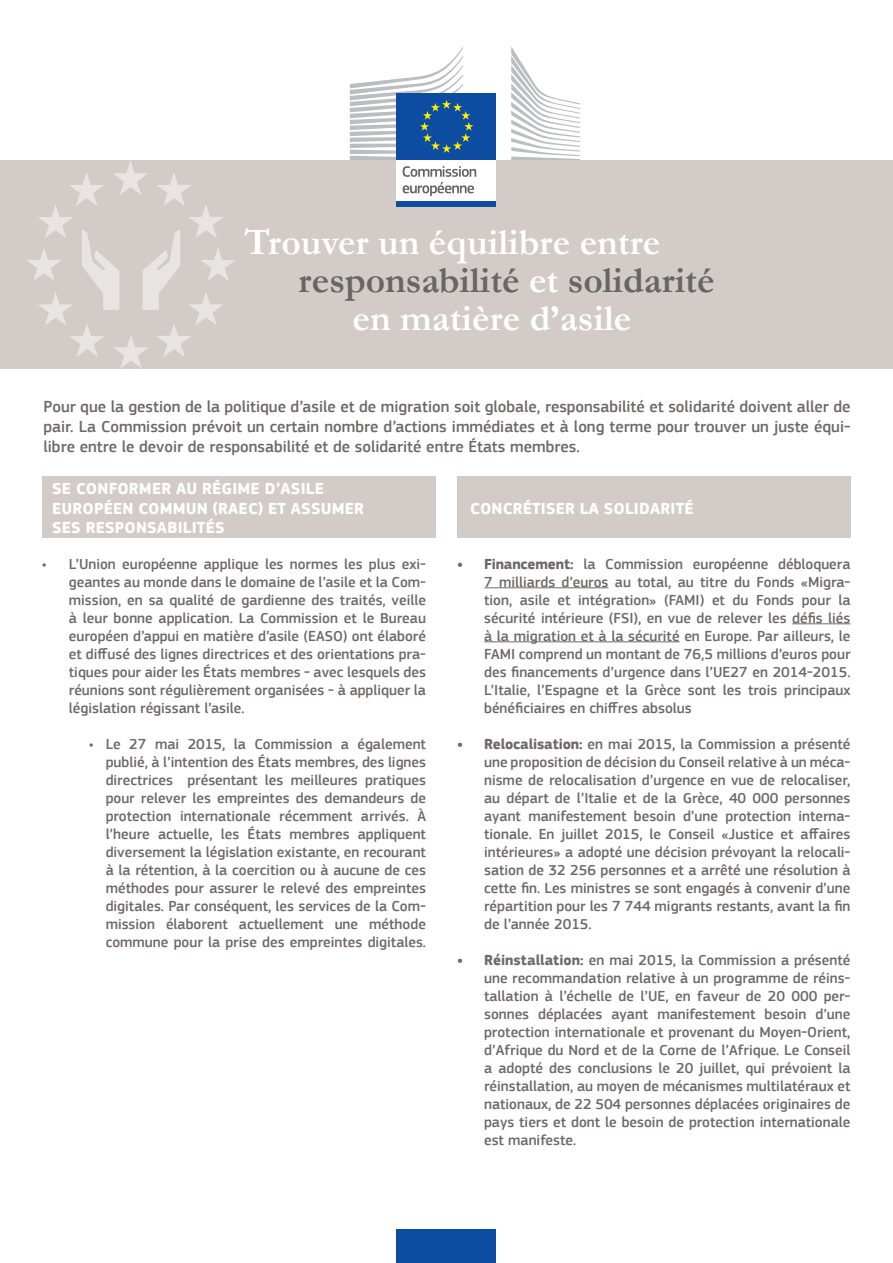
<style>
.page{position:relative;width:893px;height:1263px;background:#fff}
.page>*{position:absolute;margin:0;border:0;box-sizing:border-box;transform-origin:0 0}
.t1{font:700 37.5px "Garamond";color:#fff}
.t2{font:700 37.5px "Garamond";color:#666}
.t3{font:500 16.5px/19.8px "EC Square Sans Pro";color:#706768;text-align:justify}
.t4{font:700 16.5px/19.8px "EC Square Sans Pro";letter-spacing:.01em;color:#fff}
.t5{font:500 15px/18px "EC Square Sans Pro";color:#706768;text-align:justify}
.s1{color:#fff}
.s2{font-weight:700}
</style>
<div class="page">
<div style="left:0;top:160px;width:893px;height:209px;background:#d2cbc8"></div>
<div style="left:42px;top:477px;width:394px;height:61px;background:#d2cbc8"></div>
<div style="left:457px;top:477px;width:393px;height:61px;background:#d2cbc8"></div>
<svg style="left:27px;top:161px;width:208px;height:207px"></svg>
<hr style="left:484px;top:587px;width:124px;height:1px;background:#706768">
<hr style="left:792px;top:623px;width:58px;height:1px;background:#706768">
<hr style="left:484px;top:641px;width:196px;height:1px;background:#706768">
<div style="left:397px;top:158px;width:99px;height:44px;background:#fff"></div>
<svg style="left:403px;top:166px;width:73px;height:30px"></svg>
<div style="left:397px;top:201px;width:99px;height:6px;background:#0d4da1"></div>
<svg style="left:511px;top:47px;width:69px;height:113px"></svg>
<div style="left:397px;top:94px;width:99px;height:66px;background:#0d4da1"></div>
<svg style="left:350px;top:47px;width:123px;height:113px"></svg>
<div style="left:397px;top:1229px;width:99px;height:34px;background:#0d4da1"></div>
<p class="t1" style="left:244px;top:217px;width:417px">Trouver un équilibre entre</p>
<p class="t2" style="left:298px;top:255px;width:418px">responsabilité <span class="s1">et</span> solidarité</p>
<p class="t1" style="left:352px;top:292px;width:280px">en matière d’asile</p>
<p class="t3" style="left:44px;top:397px;width:808px">Pour que la gestion de la politique d’asile et de migration soit globale, responsabilité et solidarité doivent aller de pair. La Commission prévoit un certain nombre d’actions immédiates et à long terme pour trouver un juste équi&shy;libre entre le devoir de responsabilité et de solidarité entre États membres.</p>
<p class="t4" style="left:52px;top:479px;width:313px">SE CONFORMER AU RÉGIME D’ASILE<br>EUROPÉEN COMMUN (RAEC) ET ASSUMER<br>SES RESPONSABILITÉS</p>
<p class="t5" style="left:69px;top:555px;width:359px;text-indent:-27px">• L’Union européenne applique les normes les plus exi&shy;geantes au monde dans le domaine de l’asile et la Com&shy;mission, en sa qualité de gardienne des traités, veille à leur bonne application. La Commission et le Bureau européen d’appui en matière d’asile (EASO) ont élaboré et diffusé des lignes directrices et des orientations pra&shy;tiques pour aider les États membres - avec lesquels des réunions sont régulièrement organisées - à appliquer la législation régissant l’asile.</p>
<p class="t5" style="left:106px;top:735px;width:322px;text-indent:-17px">• Le 27 mai 2015, la Commission a également publié, à l’intention des États membres, des lignes directrices présentant les meilleures pratiques pour relever les empreintes des demandeurs de protection internationale récemment arrivés. À l’heure actuelle, les États membres appliquent diversement la législation existante, en recourant à la rétention, à la coercition ou à aucune de ces méthodes pour assurer le relevé des empreintes digitales. Par conséquent, les services de la Com&shy;mission élaborent actuellement une méthode commune pour la prise des empreintes digitales.</p>
<p class="t4" style="left:470px;top:499px;width:225px">CONCRÉTISER LA SOLIDARITÉ</p>
<p class="t5" style="left:484px;top:555px;width:368px;text-indent:-27px"><span class="s2">• Financement:</span> la Commission européenne débloquera 7 milliards d’euros au total, au titre du Fonds «Migra&shy;tion, asile et intégration» (FAMI) et du Fonds pour la sécurité intérieure (FSI), en vue de relever les défis liés à la migration et à la sécurité en Europe. Par ailleurs, le FAMI comprend un montant de 76,5 millions d’euros pour des financements d’urgence dans l’UE27 en 2014-2015.<br>L’Italie, l’Espagne et la Grèce sont les trois principaux bénéficiaires en chiffres absolus</p>
<p class="t5" style="left:484px;top:735px;width:368px;text-indent:-27px"><span class="s2">• Relocalisation:</span> en mai 2015, la Commission a présenté une proposition de décision du Conseil relative à un méca&shy;nisme de relocalisation d’urgence en vue de relocaliser, au départ de l’Italie et de la Grèce, 40 000 personnes ayant manifestement besoin d’une protection interna&shy;tionale. En juillet 2015, le Conseil «Justice et affaires intérieures» a adopté une décision prévoyant la relocali&shy;sation de 32 256 personnes et a arrêté une résolution à cette fin. Les ministres se sont engagés à convenir d’une répartition pour les 7 744 migrants restants, avant la fin de l’année 2015.</p>
<p class="t5" style="left:484px;top:951px;width:368px;text-indent:-27px"><span class="s2">• Réinstallation:</span> en mai 2015, la Commission a présenté une recommandation relative à un programme de réins&shy;tallation à l’échelle de l’UE, en faveur de 20 000 per&shy;sonnes déplacées ayant manifestement besoin d’une protection internationale et provenant du Moyen-Orient, d’Afrique du Nord et de la Corne de l’Afrique. Le Conseil a adopté des conclusions le 20 juillet, qui prévoient la réinstallation, au moyen de mécanismes multilatéraux et nationaux, de 22 504 personnes déplacées originaires de pays tiers et dont le besoin de protection internationale est manifeste.</p>
</div>
